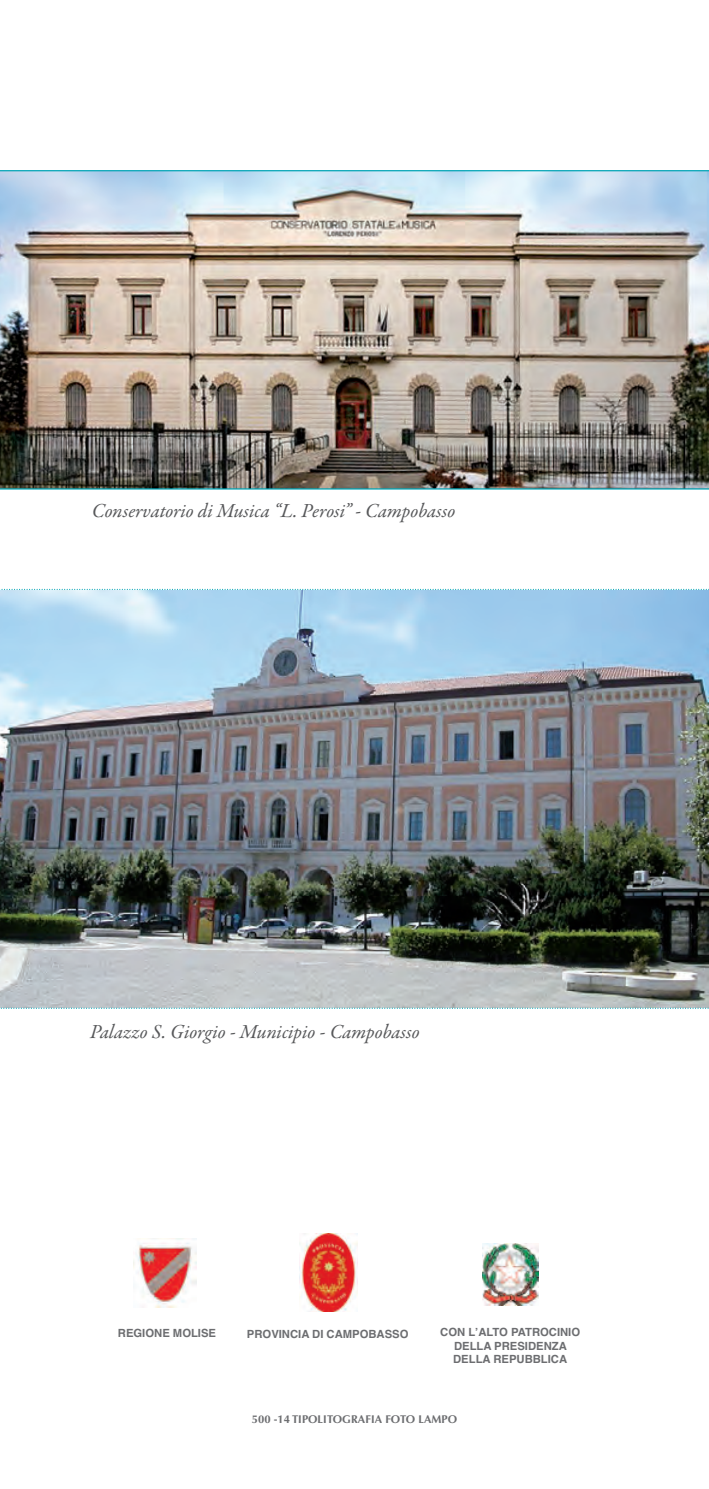
<style>
.page{position:relative;width:709px;height:1489px;background:#fff}
.page>*{position:absolute;margin:0;border:0;box-sizing:border-box;transform-origin:0 0}
.t1{font:italic 20px "Garamond Premr Pro";color:#57585a}
.t2{font:700 11.25px/13.5px "Helvetica";color:#6c6d70;text-align:center}
.t3{font:700 11.25px "Optima";color:#6c6d70}
</style>
<div class="page">
<img style="left:134px;top:1238px;width:62px;height:68px">
<img style="left:299px;top:1233px;width:59px;height:78px">
<img style="left:482px;top:1243px;width:56px;height:62px">
<img style="left:0;top:170px;width:709px;height:319px">
<img style="left:0;top:590px;width:709px;height:417px">
<svg style="left:1px;top:588px;width:708px;height:2px"></svg>
<svg style="left:0;top:1007px;width:709px;height:1px"></svg>
<h1 class="t1" style="left:92px;top:502px;width:365px">Conservatorio di Musica “L. Perosi” - Campobasso</h1>
<h1 class="t1" style="left:90px;top:1023px;width:331px">Palazzo S. Giorgio - Municipio - Campobasso</h1>
<p class="t2" style="left:118px;top:1326px;width:100px">REGIONE MOLISE</p>
<p class="t2" style="left:247px;top:1326px;width:163px">PROVINCIA DI CAMPOBASSO</p>
<p class="t2" style="left:440px;top:1325px;width:141px">CON LʼALTO PATROCINIO<br>DELLA PRESIDENZA<br>DELLA REPUBBLICA</p>
<p class="t3" style="left:252px;top:1414px;width:207px">500 -14 TIPOLITOGRAFIA FOTO LAMPO</p>
</div>
